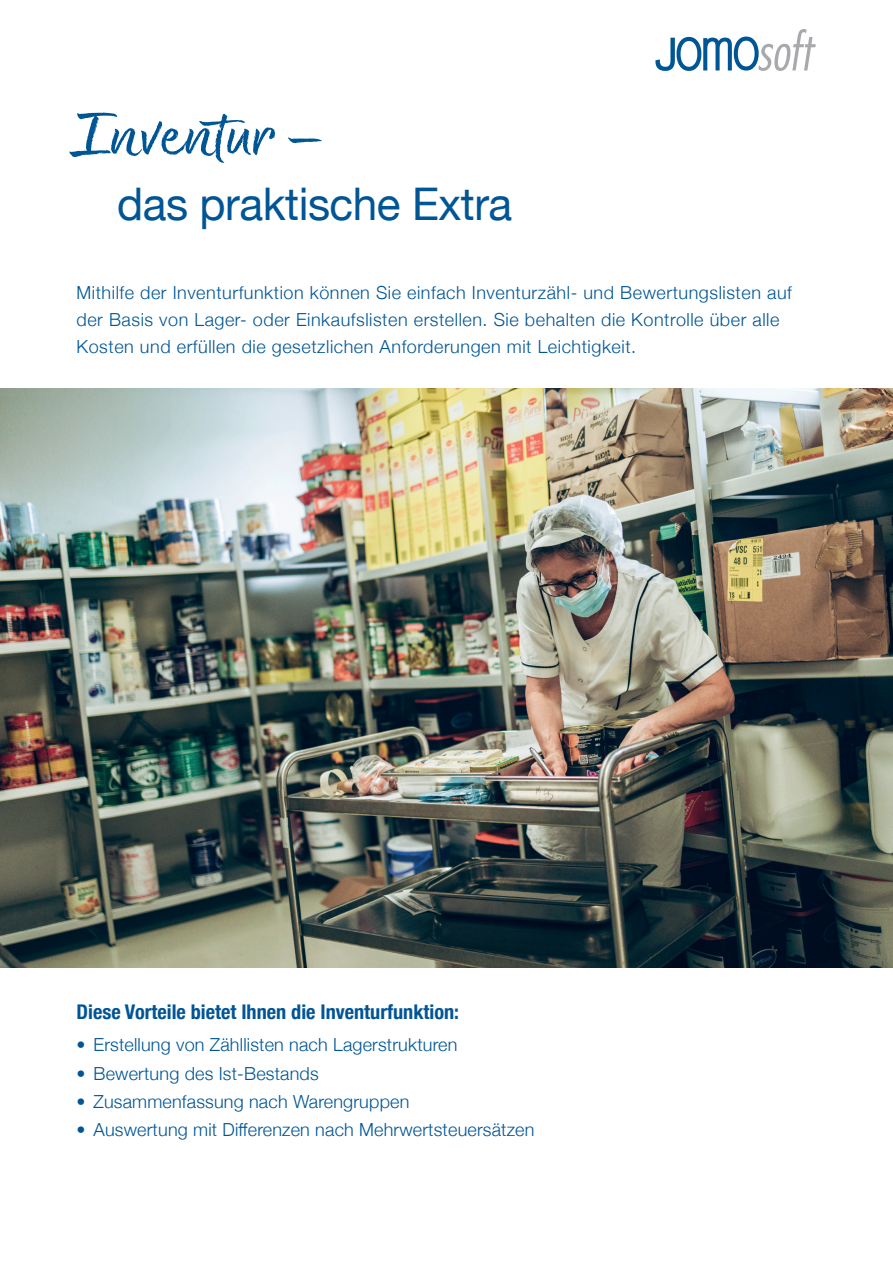
<style>
.page{position:relative;width:893px;height:1263px;background:#fff}
.page>*{position:absolute;margin:0;border:0;box-sizing:border-box;transform-origin:0 0}
.t1{font:69px "Better Karma Wide Upright";letter-spacing:-.01em;color:#005595}
.t2{font:45px "Helvetica Neue";letter-spacing:-.01em;color:#005595}
.t3{font:700 condensed 20.25px "Helvetica Neue";color:#005595}
.t4{font:300 18px/27px "Helvetica Neue";letter-spacing:.03em;color:#005595}
.t5{font:300 18px "Helvetica Neue";letter-spacing:.01em;color:#005595}
</style>
<div class="page">
<svg style="left:655px;top:29px;width:161px;height:42px"></svg>
<img style="left:0;top:388px;width:893px;height:579px">
<h1 class="t1" style="left:71px;top:95px;width:257px">Inventur –</h1>
<h2 class="t2" style="left:117px;top:171px;width:397px">das praktische Extra</h2>
<p class="t4" style="left:77px;top:278px;width:717px">Mithilfe der Inventurfunktion können Sie einfach Inventurzähl- und Bewertungslisten auf der Basis von Lager- oder Einkaufslisten erstellen. Sie behalten die Kontrolle über alle<br>Kosten und erfüllen die gesetzlichen Anforderungen mit Leichtigkeit.</p>
<p class="t3" style="left:77px;top:995px;width:384px">Diese Vorteile bietet Ihnen die Inventurfunktion:</p>
<p class="t5" style="left:77px;top:1030px;width:382px">• Erstellung von Zähllisten nach Lagerstrukturen</p>
<p class="t5" style="left:77px;top:1059px;width:244px">• Bewertung des Ist-Bestands</p>
<p class="t5" style="left:77px;top:1087px;width:334px">• Zusammenfassung nach Warengruppen</p>
<p class="t5" style="left:77px;top:1115px;width:459px">• Auswertung mit Differenzen nach Mehrwertsteuersätzen</p>
</div>
